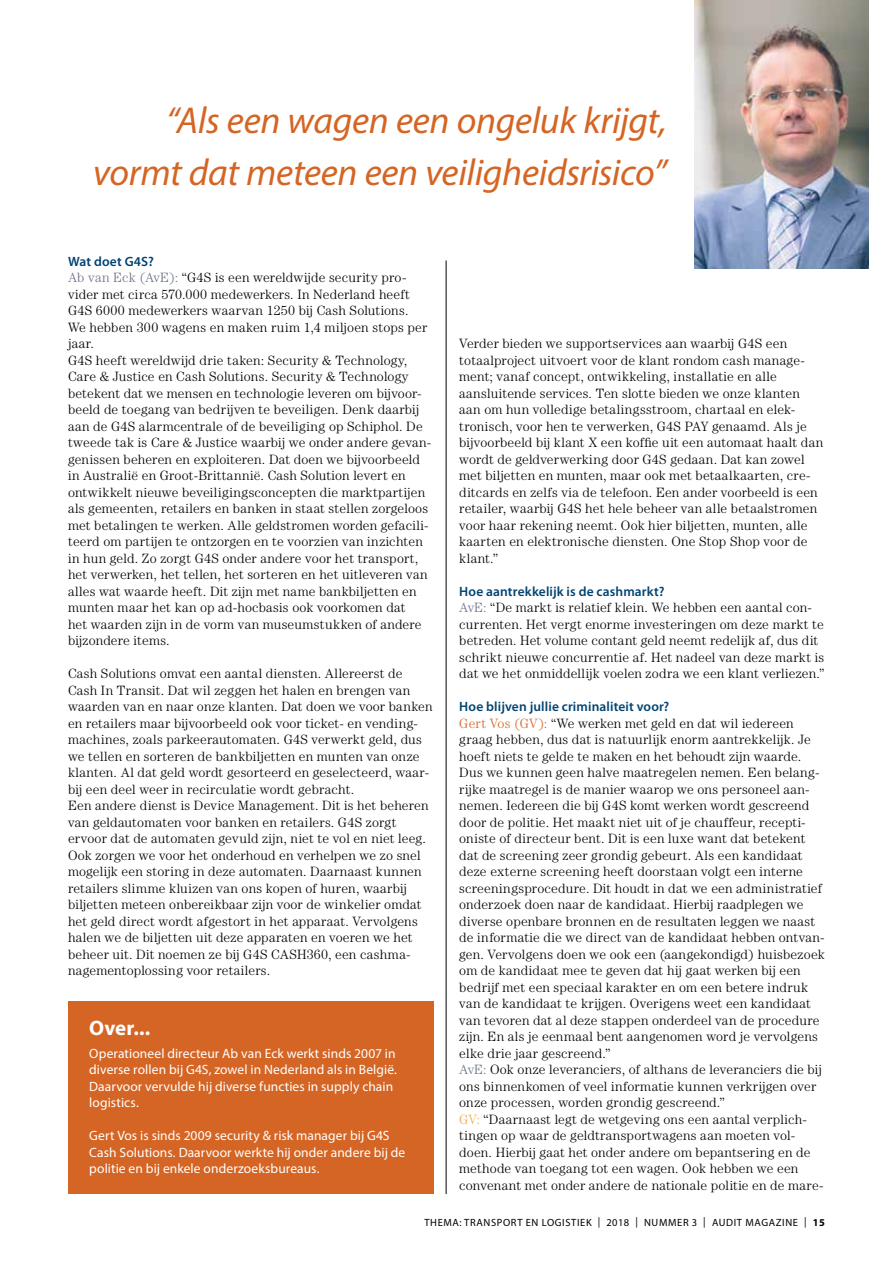
<style>
.page{position:relative;width:893px;height:1263px;background:#fff}
.page>*{position:absolute;margin:0;border:0;box-sizing:border-box;transform-origin:0 0}
.t1{font:italic 37.5px/52.5px "Myriad Pro";letter-spacing:-.01em;color:#d56524;text-align:right}
.t2{font:700 21px "Myriad Pro";color:#fff}
.t3{font:300 13.5px/16.5px "Century LT";letter-spacing:.01em;color:#000}
.t4{font:13.5px/16.5px "Myriad Pro";letter-spacing:.005em;color:#fff}
.t5{font:600 13.5px "Myriad Pro";letter-spacing:.01em;color:#004371}
.t6{font:10.5px "Myriad Pro";letter-spacing:.06em;color:#000}
.s1{color:#6c728a}
.s2{color:#d56524}
.s3{color:#f4a94c}
.s4{font-weight:700}
</style>
<div class="page">
<hr style="left:446px;top:260px;width:1px;height:934px;background:#000">
<div style="left:68px;top:1001px;width:366px;height:193px;background:#d56524"></div>
<img style="left:694px;top:0;width:174px;height:269px">
<h1 class="t1" style="left:93px;top:93px;width:575px">“Als een wagen een ongeluk krijgt, vormt dat meteen een veiligheidsrisico”</h1>
<p class="t5" style="left:68px;top:252px;width:87px">Wat doet G4S?</p>
<p class="t3" style="left:68px;top:269px;width:365px"><span class="s1">Ab van Eck (AvE):</span> “G4S is een wereldwijde security pro&shy;vider met circa 570.000 medewerkers. In Nederland heeft G4S 6000 medewerkers waarvan 1250 bij Cash Solutions.<br>We hebben 300 wagens en maken ruim 1,4 miljoen stops per jaar.<br>G4S heeft wereldwijd drie taken: Security &amp; Technology, Care &amp; Justice en Cash Solutions. Security &amp; Technology betekent dat we mensen en technologie leveren om bijvoor&shy;beeld de toegang van bedrijven te beveiligen. Denk daarbij aan de G4S alarmcentrale of de beveiliging op Schiphol. De tweede tak is Care &amp; Justice waarbij we onder andere gevan&shy;genissen beheren en exploiteren. Dat doen we bijvoorbeeld in Australië en Groot-Brittannië. Cash Solution levert en ontwikkelt nieuwe beveiligingsconcepten die marktpartijen als gemeenten, retailers en banken in staat stellen zorgeloos met betalingen te werken. Alle geldstromen worden gefacili&shy;teerd om partijen te ontzorgen en te voorzien van inzichten in hun geld. Zo zorgt G4S onder andere voor het transport, het verwerken, het tellen, het sorteren en het uitleveren van alles wat waarde heeft. Dit zijn met name bankbiljetten en munten maar het kan op ad-hocbasis ook voorkomen dat<br>het waarden zijn in de vorm van museumstukken of andere bijzondere items.</p>
<p class="t3" style="left:68px;top:665px;width:366px">Cash Solutions omvat een aantal diensten. Allereerst de Cash In Transit. Dat wil zeggen het halen en brengen van waarden van en naar onze klanten. Dat doen we voor banken en retailers maar bijvoorbeeld ook voor ticket- en vending&shy;machines, zoals parkeerautomaten. G4S verwerkt geld, dus we tellen en sorteren de bankbiljetten en munten van onze klanten. Al dat geld wordt gesorteerd en geselecteerd, waar&shy;bij een deel weer in recirculatie wordt gebracht.<br>Een andere dienst is Device Management. Dit is het beheren van geldautomaten voor banken en retailers. G4S zorgt ervoor dat de automaten gevuld zijn, niet te vol en niet leeg.<br>Ook zorgen we voor het onderhoud en verhelpen we zo snel mogelijk een storing in deze automaten. Daarnaast kunnen retailers slimme kluizen van ons kopen of huren, waarbij biljetten meteen onbereikbaar zijn voor de winkelier omdat het geld direct wordt afgestort in het apparaat. Vervolgens halen we de biljetten uit deze apparaten en voeren we het beheer uit. Dit noemen ze bij G4S CASH360, een cashma&shy;nagementoplossing voor retailers.</p>
<h2 class="t2" style="left:89px;top:1014px;width:62px">Over...</h2>
<p class="t4" style="left:89px;top:1045px;width:309px">Operationeel directeur Ab van Eck werkt sinds 2007 in diverse rollen bij G4S, zowel in Nederland als in België.<br>Daarvoor vervulde hij diverse functies in supply chain logistics.</p>
<p class="t4" style="left:89px;top:1127px;width:318px">Gert Vos is sinds 2009 security &amp; risk manager bij G4S<br>Cash Solutions. Daarvoor werkte hij onder andere bij de politie en bij enkele onderzoeksbureaus.</p>
<p class="t3" style="left:459px;top:335px;width:365px">Verder bieden we supportservices aan waarbij G4S een totaalproject uitvoert voor de klant rondom cash manage&shy;ment; vanaf concept, ontwikkeling, installatie en alle aansluitende services. Ten slotte bieden we onze klanten aan om hun volledige betalingsstroom, chartaal en elek&shy;tronisch, voor hen te verwerken, G4S PAY genaamd. Als je bijvoorbeeld bij klant X een koffie uit een automaat haalt dan wordt de geldverwerking door G4S gedaan. Dat kan zowel met biljetten en munten, maar ook met betaalkaarten, cre&shy;ditcards en zelfs via de telefoon. Een ander voorbeeld is een retailer, waarbij G4S het hele beheer van alle betaalstromen voor haar rekening neemt. Ook hier biljetten, munten, alle kaarten en elektronische diensten. One Stop Shop voor de klant.”</p>
<p class="t5" style="left:459px;top:582px;width:207px">Hoe aantrekkelijk is de cashmarkt?</p>
<p class="t3" style="left:459px;top:599px;width:367px"><span class="s1">AvE:</span> “De markt is relatief klein. We hebben een aantal con&shy;currenten. Het vergt enorme investeringen om deze markt te betreden. Het volume contant geld neemt redelijk af, dus dit schrikt nieuwe concurrentie af. Het nadeel van deze markt is dat we het onmiddellijk voelen zodra we een klant verliezen.”</p>
<p class="t5" style="left:459px;top:698px;width:211px">Hoe blijven jullie criminaliteit voor?</p>
<p class="t3" style="left:459px;top:714px;width:367px"><span class="s2">Gert Vos (GV):</span> “We werken met geld en dat wil iedereen graag hebben, dus dat is natuurlijk enorm aantrekkelijk. Je hoeft niets te gelde te maken en het behoudt zijn waarde.<br>Dus we kunnen geen halve maatregelen nemen. Een belang&shy;rijke maatregel is de manier waarop we ons personeel aan&shy;nemen. Iedereen die bij G4S komt werken wordt gescreend door de politie. Het maakt niet uit of je chauffeur, recepti&shy;oniste of directeur bent. Dit is een luxe want dat betekent dat de screening zeer grondig gebeurt. Als een kandidaat deze externe screening heeft doorstaan volgt een interne screeningsprocedure. Dit houdt in dat we een administratief onderzoek doen naar de kandidaat. Hierbij raadplegen we diverse openbare bronnen en de resultaten leggen we naast de informatie die we direct van de kandidaat hebben ontvan&shy;gen. Vervolgens doen we ook een (aangekondigd) huisbezoek om de kandidaat mee te geven dat hij gaat werken bij een bedrijf met een speciaal karakter en om een betere indruk van de kandidaat te krijgen. Overigens weet een kandidaat van tevoren dat al deze stappen onderdeel van de procedure zijn. En als je eenmaal bent aangenomen word je vervolgens elke drie jaar gescreend.”<br><span class="s1">AvE:</span> Ook onze leveranciers, of althans de leveranciers die bij ons binnenkomen of veel informatie kunnen verkrijgen over onze processen, worden grondig gescreend.”<br><span class="s3">GV:</span> “Daarnaast legt de wetgeving ons een aantal verplich&shy;tingen op waar de geldtransportwagens aan moeten vol&shy;doen. Hierbij gaat het onder andere om bepantsering en de methode van toegang tot een wagen. Ook hebben we een convenant met onder andere de nationale politie en de mare-</p>
<p class="t6" style="left:424px;top:1216px;width:402px">THEMA: TRANSPORT EN LOGISTIEK | 2018 | NUMMER 3 | AUDIT MAGAZINE | <span class="s4">15</span></p>
</div>
